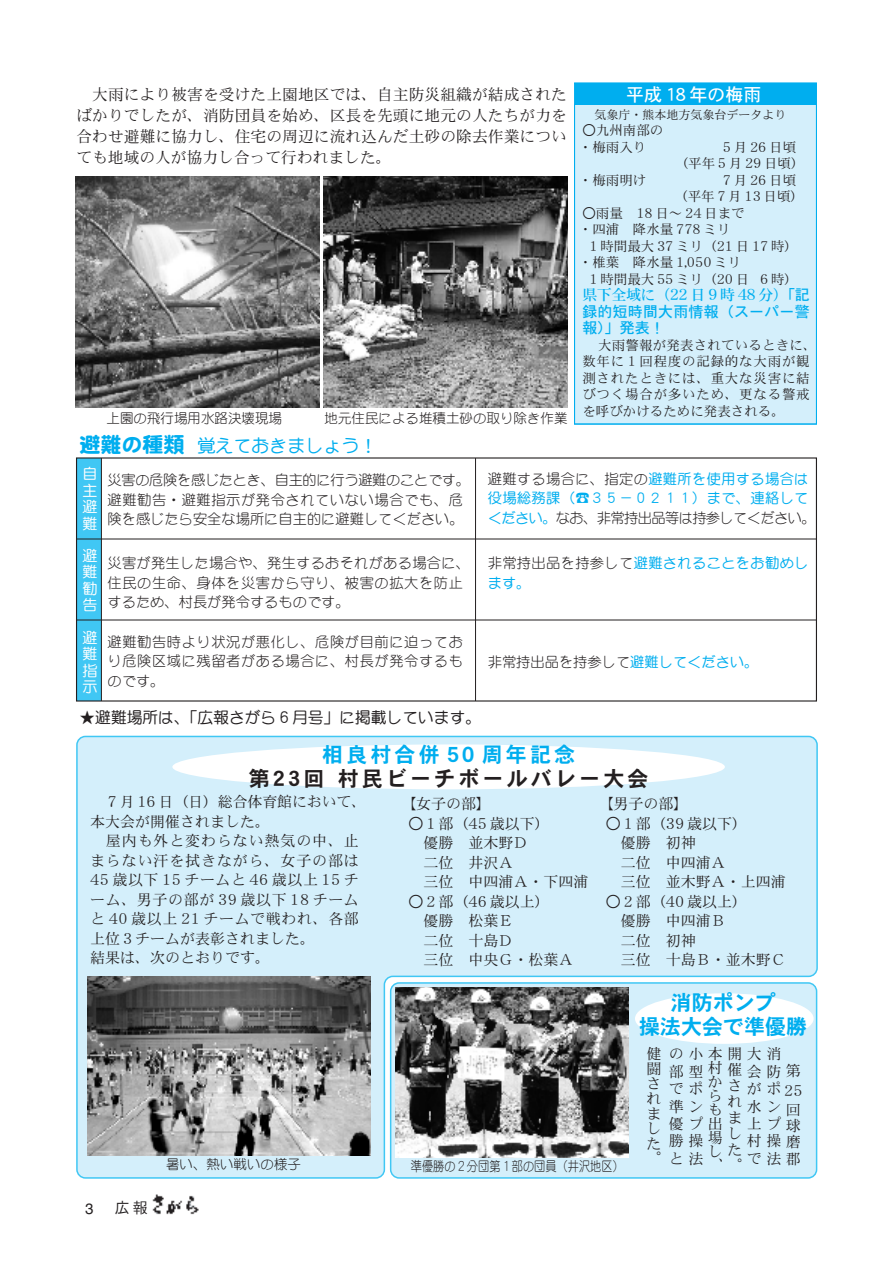
<style>
.page{position:relative;width:893px;height:1263px;background:#fff}
.page>*{position:absolute;margin:0;border:0;box-sizing:border-box;transform-origin:0 0}
.t1{font:21px "DFPHS Gothic CID W7";letter-spacing:.15em;color:#231f20}
.t2{font:21px/24px "DFPHS Gothic CID W7";color:#00aeef;text-align:center}
.t3{font:21px "DFPHS Gothic CID W7";letter-spacing:.15em;color:#00aeef}
.t4{font:500 18px "DFP Maru Gothic CID";color:#00aeef}
.t5{font:18px "DFPHS Gothic CID W5";color:#fff}
.t6{font:15.75px/21px "DFPHS Mincho CID W3";letter-spacing:.005em;color:#231f20;text-align:justify}
.t7{font:500 15.75px "DFP Maru Gothic CID";color:#231f20}
.t8{font:15px/19.5px "DFPHS Mincho CID W3";color:#231f20}
.t9{font:15px/19.5px "DFPHS Mincho CID W3";letter-spacing:.04em;color:#231f20}
.t10{font:15px/16.5px "DFPHS Gothic CID W5";letter-spacing:.01em;color:#00aeef}
.t11{font:15px "DFPHS Mincho CID W5";letter-spacing:-.03em;color:#00aeef}
.t12{font:500 15px/16.5px "DFP Maru Gothic CID";color:#fff;text-align:justify}
.t13{font:15px "DFPHS Gothic CID W3";color:#231f20}
.t14{font:15px "Helvetica";color:#231f20}
.t15{font:300 14.25px/19.5px "DFP Maru Gothic CID";letter-spacing:.02em;color:#231f20}
.t16{font:300 14.25px/19.5px "DFP Maru Gothic CID";color:#231f20}
.t17{font:500 14.25px/19.5px "DFP Maru Gothic CID";letter-spacing:.025em;color:#00aeef}
.t18{font:13.5px/16.5px "DFPHS Mincho CID W3";color:#231f20}
.t19{font:13.5px/16.5px "DFPHS Mincho CID W3";letter-spacing:.055em;color:#231f20}
.t20{font:300 13.5px "DFP Maru Gothic CID";color:#231f20}
.t21{font:300 13.5px "DFP Maru Gothic CID";color:#231f20;scale:.83 1}
.t22{font:12px "DFPHS Mincho CID W3";color:#231f20}
.s1{font-weight:600;font-size:21px}
.s2{font-family:"DFPHS Gothic CID W5"}
.s3{font-weight:300;color:#231f20}
.s4{font-family:"Osaka";font-weight:400}
.s5{font-weight:500;color:#00aeef}
</style>
<div class="page">
<div style="left:574px;top:104px;width:243px;height:320px;background:#d4effb;border:1px solid #00aeef"></div>
<div style="left:574px;top:83px;width:242px;height:21px;background:#00aeef"></div>
<div style="left:76px;top:735px;width:742px;height:444px;background:#d4effb"></div>
<div style="left:77px;top:458px;width:24px;height:243px;background:#40c7f4"></div>
<img style="left:152px;top:1194px;width:47px;height:21px">
<img style="left:396px;top:987px;width:233px;height:170px">
<img style="left:87px;top:977px;width:283px;height:178px">
<img style="left:76px;top:176px;width:243px;height:232px">
<img style="left:324px;top:176px;width:243px;height:232px">
<div style="left:574px;top:83px;width:243px;height:341px;border:1px solid #00aeef"></div>
<hr style="left:77px;top:620px;width:739px;height:1px;background:#231f20">
<hr style="left:77px;top:539px;width:739px;height:1px;background:#231f20">
<hr style="left:101px;top:458px;width:1px;height:243px;background:#231f20">
<hr style="left:475px;top:458px;width:1px;height:243px;background:#231f20">
<div style="left:172px;top:744px;width:553px;height:45px;background:#fff;border-radius:50%"></div>
<div style="left:635px;top:993px;width:179px;height:51px;background:#fff;border-radius:50%"></div>
<p class="t6" style="left:76px;top:83px;width:492px;text-indent:16px">大雨により被害を受けた上園地区では、自主防災組織が結成されたばかりでしたが、消防団員を始め、区長を先頭に地元の人たちが力を合わせ避難に協力し、住宅の周辺に流れ込んだ土砂の除去作業についても地域の人が協力し合って行われました。</p>
<p class="t20" style="left:107px;top:411px;width:177px">上園の飛行場用水路決壊現場</p>
<p class="t20" style="left:325px;top:411px;width:244px">地元住民による堆積土砂の取り除き作業</p>
<p class="t4" style="left:80px;top:436px;width:299px"><span class="s1">避難の種類</span> 覚えておきましょう！</p>
<p class="t5" style="left:626px;top:85px;width:137px">平成 18 年の梅雨</p>
<p class="t22" style="left:594px;top:108px;width:193px">気象庁・熊本地方気象台データより</p>
<p class="t18" style="left:579px;top:122px;width:86px">○九州南部の・梅雨入り</p>
<p class="t18" style="left:675px;top:139px;width:131px;text-indent:48px">5月26日頃（平年 5 月 29 日頃）</p>
<p class="t18" style="left:579px;top:172px;width:69px">・梅雨明け</p>
<p class="t18" style="left:674px;top:172px;width:131px;text-indent:49px">7月26日頃（平年 7 月 13 日頃）</p>
<p class="t18" style="left:582px;top:205px;width:164px">○雨量 18 日～ 24 日まで</p>
<p class="t18" style="left:579px;top:221px;width:153px">・四浦 降水量 778 ミリ</p>
<p class="t18" style="left:587px;top:238px;width:213px">１時間最大 37 ミリ（21 日 17 時）</p>
<p class="t18" style="left:579px;top:254px;width:164px">・椎葉 降水量 1,050 ミリ</p>
<p class="t18" style="left:587px;top:271px;width:213px">１時間最大 55 ミリ（20 日 6 時）</p>
<p class="t11" style="left:582px;top:287px;width:229px">県下全域に（22 日 9 時 48 分）<span class="s2">「記</span></p>
<p class="t10" style="left:582px;top:303px;width:229px">録的短時間大雨情報（スーパー警報）」発表！</p>
<p class="t19" style="left:582px;top:337px;width:236px;text-indent:16px">大雨警報が発表されているときに、数年に１回程度の記録的な大雨が観測されたときには、重大な災害に結びつく場合が多いため、更なる警戒を呼びかけるために発表される。</p>
<p class="t12" style="left:83px;top:465px;width:17px">自主避難</p>
<p class="t12" style="left:83px;top:547px;width:17px">避難勧告</p>
<p class="t12" style="left:83px;top:629px;width:17px">避難指示</p>
<p class="t16" style="left:107px;top:470px;width:364px">災害の危険を感じたとき、自主的に行う避難のことです。避難勧告・避難指示が発令されていない場合でも、危険を感じたら安全な場所に自主的に避難してください。</p>
<p class="t17" style="left:488px;top:469px;width:329px"><span class="s3">避難する場合に、指定の</span>避難所を使用する場合は役場総務課（<span class="s4">☎</span>３５－０２１１）まで、連絡してください。<span class="s3">なお、非常持出品等は持参してください。</span></p>
<p class="t17" style="left:488px;top:553px;width:322px"><span class="s3">非常持出品を持参して</span>避難されることをお勧めします。</p>
<p class="t15" style="left:107px;top:553px;width:364px">災害が発生した場合や、発生するおそれがある場合に、住民の生命、身体を災害から守り、被害の拡大を防止するため、村長が発令するものです。</p>
<p class="t15" style="left:107px;top:632px;width:357px;text-align:justify">避難勧告時より状況が悪化し、危険が目前に迫っており危険区域に残留者がある場合に、村長が発令するものです。</p>
<p class="t16" style="left:488px;top:652px;width:272px">非常持出品を持参して<span class="s5">避難してください。</span></p>
<p class="t7" style="left:80px;top:709px;width:403px">★避難場所は、「広報さがら６月号」に掲載しています。</p>
<h1 class="t3" style="left:322px;top:743px;width:255px">相良村合併 50 周年記念</h1>
<h1 class="t1" style="left:249px;top:767px;width:401px">第23回 村民ビーチボールバレー大会</h1>
<p class="t8" style="left:90px;top:792px;width:278px;text-indent:15px">７月 16 日（日）総合体育館において、本大会が開催されました。</p>
<p class="t9" style="left:90px;top:831px;width:270px;text-indent:16px">屋内も外と変わらない熱気の中、止まらない汗を拭きながら、女子の部は<br>45 歳以下 15 チームと 46 歳以上 15 チーム、男子の部が 39 歳以下 18 チームと 40 歳以上 21 チームで戦われ、各部上位３チームが表彰されました。<br>結果は、次のとおりです。</p>
<p class="t8" style="left:401px;top:794px;width:91px">【女子の部】</p>
<p class="t8" style="left:424px;top:813px;width:166px;text-indent:-15px">○１部（45 歳以下）<br>優勝 並木野Ｄ<br>二位 井沢Ａ<br>三位 中四浦Ａ・下四浦</p>
<p class="t8" style="left:424px;top:891px;width:151px;text-indent:-15px">○２部（46 歳以上）<br>優勝 松葉Ｅ<br>二位 十島Ｄ<br>三位 中央Ｇ・松葉Ａ</p>
<p class="t8" style="left:598px;top:794px;width:91px">【男子の部】</p>
<p class="t8" style="left:621px;top:813px;width:166px;text-indent:-15px">○１部（39 歳以下）<br>優勝 初神<br>二位 中四浦Ａ<br>三位 並木野Ａ・上四浦</p>
<p class="t8" style="left:621px;top:891px;width:166px;text-indent:-15px">○２部（40 歳以上）<br>優勝 中四浦Ｂ<br>二位 初神<br>三位 十島Ｂ・並木野Ｃ</p>
<h1 class="t2" style="left:639px;top:990px;width:169px">消防ポンプ<br>操法大会で準優勝</h1>
<p class="t14" style="left:85px;top:1200px;width:10px">3</p>
<p class="t13" style="left:115px;top:1199px;width:34px">広報</p>
<p class="t20" style="left:166px;top:1157px;width:137px">暑い、熱い戦いの様子</p>
<p class="t21" style="left:411px;top:1158px;width:258px">準優勝の２分団第１部の団員（井沢地区）</p>
<p class="t8" style="left:646px;top:1046px;width:16px;line-height:15px;text-align:justify">健闘されました。</p>
<p class="t8" style="left:669px;top:1044px;width:114px">の小本開大消</p>
<p class="t8" style="left:747px;top:1080px;width:36px;line-height:17.4px;text-align:justify">がポ水ン上プ</p>
<p class="t8" style="left:669px;top:1061px;width:55px;line-height:14px;text-align:right">村<br>か<br>ら<br>も<br>優プ出場<br>し</p>
<p class="t8" style="left:784px;top:1061px;width:20px;text-align:justify;text-indent:-57px">催会防第25回</p>
<p class="t8" style="left:747px;top:1117px;width:55px;line-height:15.5px;text-align:right">球<br>村操磨</p>
<p class="t8" style="left:747px;top:1148px;width:55px">で法郡</p>
<p class="t8" style="left:669px;top:1062px;width:36px;line-height:17.4px;text-align:justify">部型でポ準ン</p>
<p class="t8" style="left:669px;top:1132px;width:36px;line-height:17.4px">勝操と法</p>
<p class="t8" style="left:708px;top:1078px;width:36px;line-height:16px;text-align:right">さ<br>れ<br>ま<br>し<br>た<br>、。</p>
</div>
